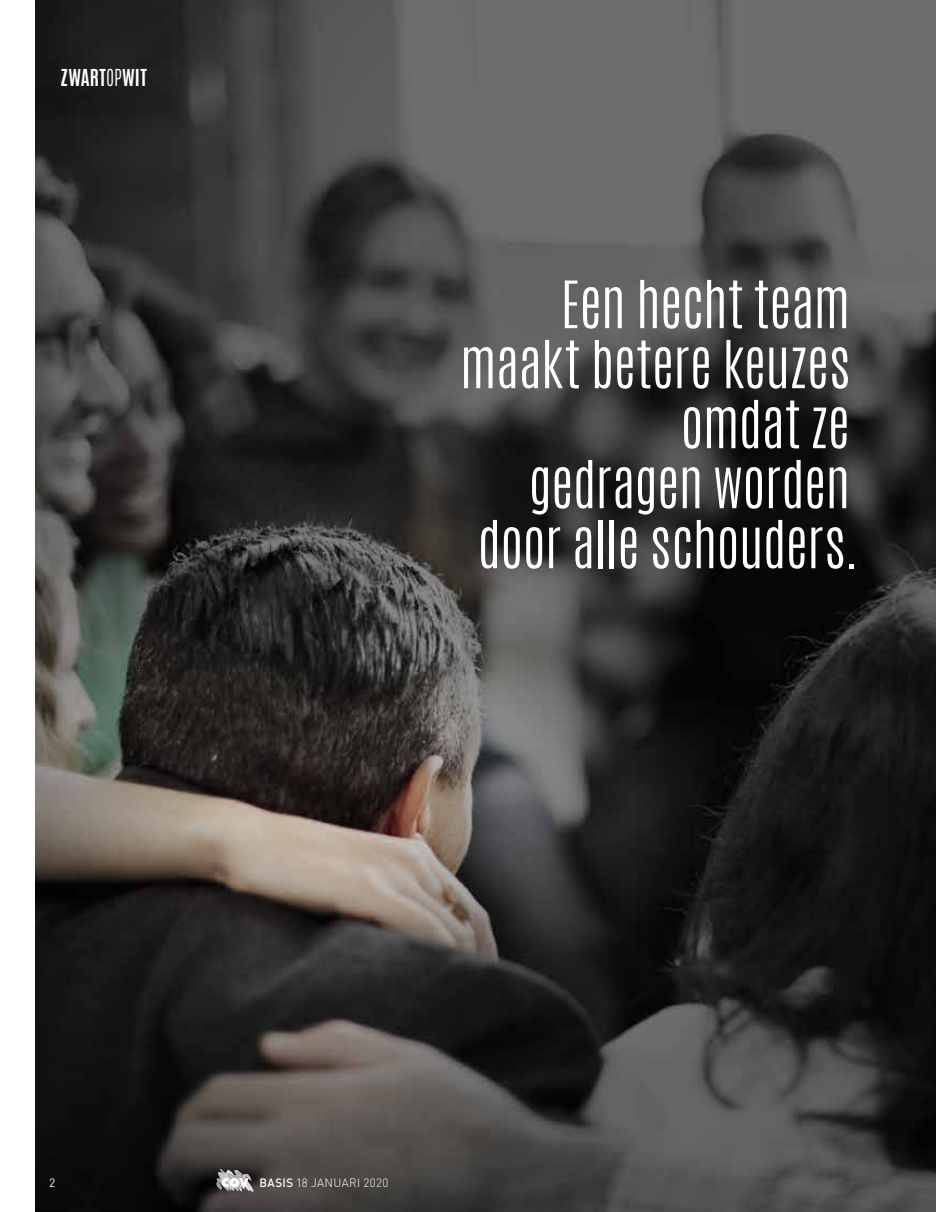
<style>
.page{position:relative;width:936px;height:1212px;background:#fff}
.page>*{position:absolute;margin:0;border:0;box-sizing:border-box;transform-origin:0 0}
.t1{font:300 55.5px/60px "Antonio";letter-spacing:-.015em;color:#fff;text-align:right}
.t2{font:700 19.5px "Antonio";letter-spacing:.01em;color:#fff;scale:.96 1}
.t3{font:300 12px "DINOT";letter-spacing:.03em;color:#fff;scale:.96 1}
.t4{font:12px "DINOT";color:#fff}
.s1{font-weight:300}
.s2{font-weight:500}
</style>
<div class="page">
<img style="left:35px;top:0;width:900px;height:1212px">
<svg style="left:216px;top:1167px;width:38px;height:25px"></svg>
<p class="t2" style="left:61px;top:63px;width:91px">ZWART<span class="s1">OP</span>WIT</p>
<p class="t1" style="left:459px;top:275px;width:401px">Een hecht team maakt betere keuzes omdat ze<br>gedragen worden door alle schouders.</p>
<p class="t4" style="left:49px;top:1175px;width:8px">2</p>
<p class="t3" style="left:259px;top:1175px;width:136px"><span class="s2">BASIS</span> 18 JANUARI 2020</p>
</div>
